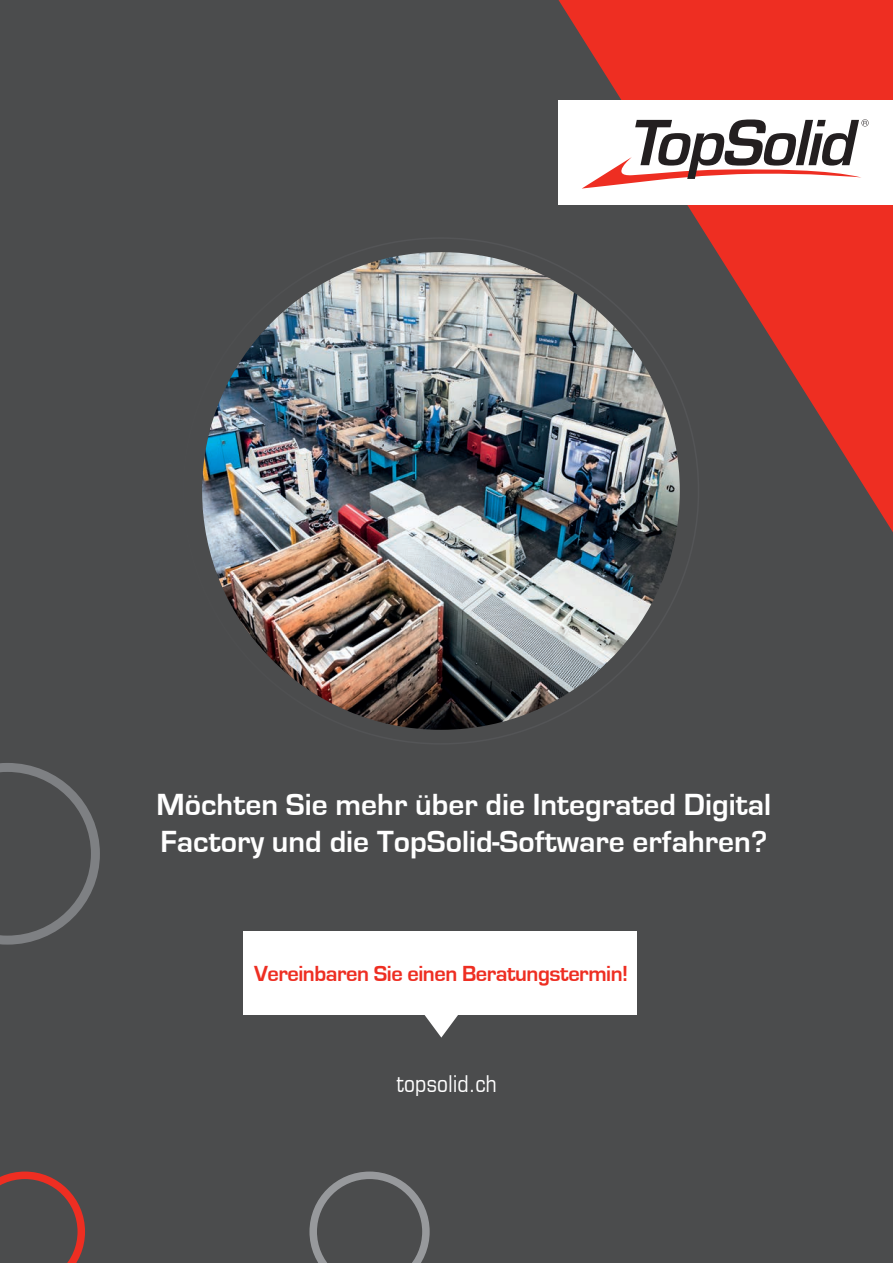
<style>
.page{position:relative;width:893px;height:1263px;background:#4b4c4d}
.page>*{position:absolute;margin:0;border:0;box-sizing:border-box;transform-origin:0 0}
.t1{font:700 31.5px/37.8px "Eurostile";color:#fff}
.t2{font:condensed 23.4px "Eurostile";color:#fff}
.t3{font:700 22.5px "Eurostile";letter-spacing:-.02em;color:#ee2e22}
</style>
<div class="page">
<svg style="left:0;top:763px;width:100px;height:181px"></svg>
<svg style="left:309px;top:1171px;width:121px;height:92px"></svg>
<svg style="left:0;top:1171px;width:85px;height:92px"></svg>
<img style="left:202px;top:252px;width:478px;height:478px;border-radius:239px">
<svg style="left:558px;top:0;width:335px;height:532px"></svg>
<div style="left:559px;top:101px;width:334px;height:104px;background:#fff"></div>
<div style="left:243px;top:931px;width:394px;height:84px;background:#fff"></div>
<svg style="left:424px;top:1015px;width:34px;height:22px"></svg>
<svg style="left:582px;top:119px;width:287px;height:70px"></svg>
<p class="t1" style="left:157px;top:786px;width:616px">Möchten Sie mehr über die Integrated Digital<br>Factory und die TopSolid-Software erfahren?</p>
<p class="t3" style="left:254px;top:962px;width:376px">Vereinbaren Sie einen Beratungstermin!</p>
<p class="t2" style="left:396px;top:1069px;width:102px">topsolid.ch</p>
</div>
